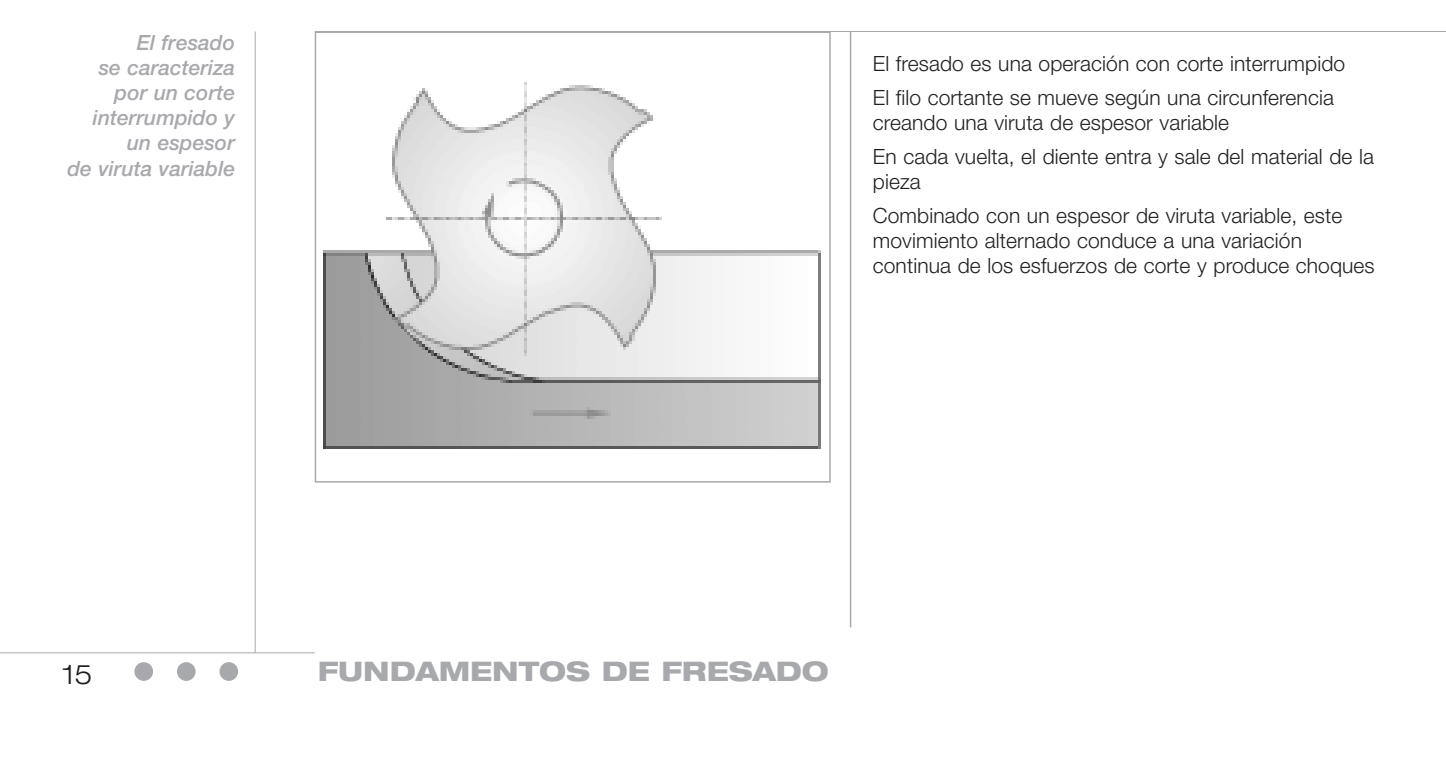
<style>
.page{position:relative;width:1446px;height:766px;background:#fff}
.page>*{position:absolute;margin:0;border:0;box-sizing:border-box;transform-origin:0 0}
.t1{font:800 expanded 27px "Helvetica Neue";color:#a8a9ad}
.t2{font:300 expanded 27px "Helvetica Neue";color:#231f20}
.t3{font:300 21px/33.6px "Helvetica Neue";letter-spacing:.005em;color:#231f20}
.t4{font:italic 500 21px/25.2px "Helvetica Neue";color:#a8a9ad;text-align:right}
</style>
<div class="page">
<div style="left:219px;top:662px;width:19px;height:18px;background:#a8a9ad;border-radius:50%"></div>
<div style="left:177px;top:662px;width:19px;height:18px;background:#a8a9ad;border-radius:50%"></div>
<div style="left:134px;top:662px;width:19px;height:18px;background:#a8a9ad;border-radius:50%"></div>
<hr style="left:0;top:652px;width:315px;height:1px;background:#a8a9ad">
<hr style="left:255px;top:31px;width:1px;height:621px;background:#a8a9ad">
<img style="left:323px;top:82px;width:497px;height:366px">
<div style="left:315px;top:31px;width:516px;height:451px;border:2px solid #a8a9ad"></div>
<hr style="left:315px;top:31px;width:1131px;height:1px;background:#a8a9ad">
<hr style="left:850px;top:31px;width:1px;height:596px;background:#a8a9ad">
<p class="t4" style="left:67px;top:31px;width:169px">El fresado<br>se caracteriza por un corte interrumpido y un espesor<br>de viruta variable</p>
<p class="t3" style="left:873px;top:49px;width:474px">El fresado es una operación con corte interrumpido<br>El filo cortante se mueve según una circunferencia</p>
<p class="t3" style="left:873px;top:108px;width:503px">creando una viruta de espesor variable<br>En cada vuelta, el diente entra y sale del material de la</p>
<p class="t3" style="left:873px;top:167px;width:471px">pieza<br>Combinado con un espesor de viruta variable, este</p>
<p class="t3" style="left:873px;top:230px;width:503px;line-height:25.2px">movimiento alternado conduce a una variación continua de los esfuerzos de corte y produce choques</p>
<p class="t2" style="left:63px;top:664px;width:32px">15</p>
<p class="t1" style="left:318px;top:660px;width:513px">FUNDAMENTOS DE FRESADO</p>
</div>
